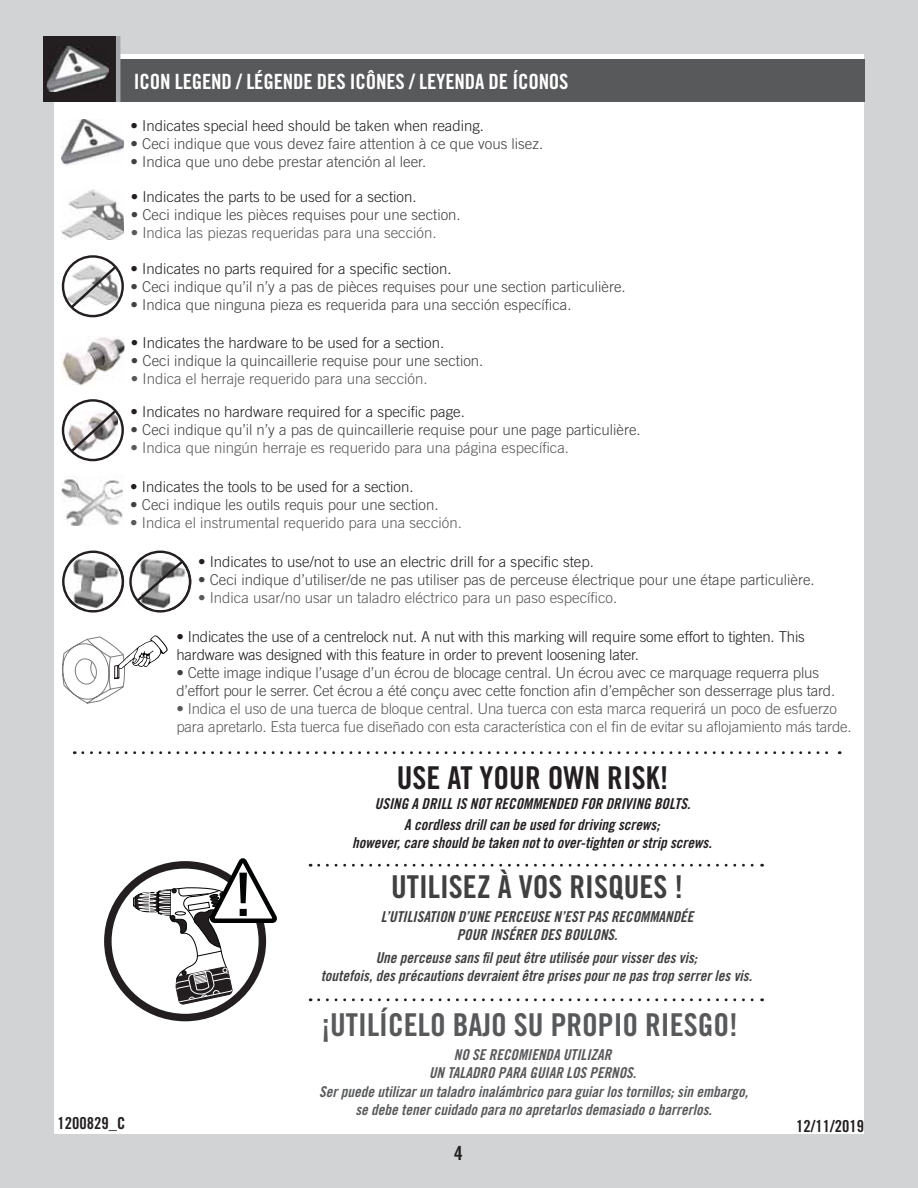
<style>
.page{position:relative;width:918px;height:1188px;background:#d1d3d4}
.page>*{position:absolute;margin:0;border:0;box-sizing:border-box;transform-origin:0 0}
.t1{font:60px "Trade Gothic LT Std Bd Cn 20";color:#030404}
.t2{font:31.5px "Trade Gothic LT Std Bd Cn 20";color:#58595b}
.t3{font:31.5px "Trade Gothic LT Std Bd Cn 20";color:#404041}
.t4{font:31.5px "Trade Gothic LT Std Bd Cn 20";color:#231f20}
.t5{font:21px "Trade Gothic LT Std Bd Cn 20";letter-spacing:-.01em;color:#fff}
.t6{font:19.5px "Trade Gothic LT Std Bd Cn 20";color:#231f20}
.t7{font:16.5px "Trade Gothic LT Std Bd Cn 20";color:#231f20}
.t8{font:300 15px/18px "Trade Gothic LT Std";color:#404041}
.t9{font:300 15px/18px "Trade Gothic LT Std";color:#231f20}
.t10{font:300 15px/18px "Trade Gothic LT Std";color:#58595b}
.t11{font:15px/18px "Trade Gothic LT Std Bd Cn 20 Obl";color:#404041;text-align:center}
.t12{font:15px/18px "Trade Gothic LT Std Bd Cn 20 Obl";color:#58595b;text-align:center}
.t13{font:15px/18px "Trade Gothic LT Std Bd Cn 20 Obl";color:#231f20;text-align:center}
</style>
<div class="page">
<div style="left:54px;top:54px;width:810px;height:1080px;background:#fff"></div>
<div style="left:120px;top:59px;width:744px;height:43px;background:#58595b"></div>
<div style="left:43px;top:36px;width:73px;height:66px;background:#231f20"></div>
<hr style="left:116px;top:36px;width:4px;height:66px;background:#a7a9ac">
<img style="left:62px;top:119px;width:62px;height:46px">
<img style="left:47px;top:46px;width:43px;height:46px">
<img style="left:54px;top:54px;width:55px;height:38px">
<img style="left:62px;top:189px;width:62px;height:51px">
<img style="left:62px;top:336px;width:62px;height:50px">
<img style="left:61px;top:476px;width:62px;height:49px">
<div style="left:62px;top:399px;width:62px;height:62px;border:2px solid #231f20;border-radius:50%"></div>
<svg style="left:68px;top:408px;width:50px;height:47px"></svg>
<div style="left:62px;top:255px;width:62px;height:62px;border:2px solid #231f20;border-radius:50%"></div>
<svg style="left:68px;top:264px;width:50px;height:47px"></svg>
<svg style="left:62px;top:551px;width:129px;height:61px"></svg>
<img style="left:70px;top:558px;width:54px;height:52px">
<svg style="left:62px;top:635px;width:106px;height:69px"></svg>
<svg style="left:319px;top:864px;width:444px;height:3px"></svg>
<svg style="left:319px;top:998px;width:444px;height:3px"></svg>
<svg style="left:83px;top:751px;width:757px;height:3px"></svg>
<div style="left:104px;top:861px;width:162px;height:160px;border:8px solid #231f20;border-radius:50%"></div>
<svg style="left:133px;top:858px;width:144px;height:146px"></svg>
<h3 class="t5" style="left:134px;top:74px;width:436px">ICON LEGEND / LÉGENDE DES ICÔNES / LEYENDA DE ÍCONOS</h3>
<p class="t9" style="left:131px;top:119px;width:355px">• Indicates special heed should be taken when reading.</p>
<p class="t8" style="left:131px;top:137px;width:414px">• Ceci indique que vous devez faire attention à ce que vous lisez.</p>
<p class="t8" style="left:131px;top:155px;width:297px">• Indica que uno debe prestar atención al leer.</p>
<p class="t9" style="left:131px;top:189px;width:287px">• Indicates the parts to be used for a section.</p>
<p class="t8" style="left:131px;top:207px;width:332px">• Ceci indique les pièces requises pour une section.</p>
<p class="t10" style="left:131px;top:225px;width:307px">• Indica las piezas requeridas para una sección.</p>
<p class="t9" style="left:131px;top:261px;width:322px">• Indicates no parts required for a specific section.</p>
<p class="t8" style="left:131px;top:279px;width:497px">• Ceci indique qu’il n’y a pas de pièces requises pour une section particulière.</p>
<p class="t8" style="left:131px;top:297px;width:442px">• Indica que ninguna pieza es requerida para una sección específica.</p>
<p class="t9" style="left:131px;top:335px;width:315px">• Indicates the hardware to be used for a section.</p>
<p class="t8" style="left:131px;top:353px;width:354px">• Ceci indique la quincaillerie requise pour une section.</p>
<p class="t10" style="left:131px;top:371px;width:298px">• Indica el herraje requerido para una sección.</p>
<p class="t9" style="left:131px;top:404px;width:336px">• Indicates no hardware required for a specific page.</p>
<p class="t8" style="left:131px;top:422px;width:512px">• Ceci indique qu’il n’y a pas de quincaillerie requise pour une page particulière.</p>
<p class="t10" style="left:131px;top:440px;width:440px">• Indica que ningún herraje es requerido para una página específica.</p>
<p class="t9" style="left:130px;top:479px;width:285px">• Indicates the tools to be used for a section.</p>
<p class="t8" style="left:130px;top:497px;width:310px">• Ceci indique les outils requis pour une section.</p>
<p class="t10" style="left:130px;top:515px;width:333px">• Indica el instrumental requerido para una sección.</p>
<p class="t9" style="left:198px;top:555px;width:397px">• Indicates to use/not to use an electric drill for a specific step.</p>
<p class="t8" style="left:198px;top:573px;width:618px">• Ceci indique d’utiliser/de ne pas utiliser pas de perceuse électrique pour une étape particulière.</p>
<p class="t10" style="left:198px;top:591px;width:421px">• Indica usar/no usar un taladro eléctrico para un paso específico.</p>
<p class="t9" style="left:176px;top:629px;width:630px">• Indicates the use of a centrelock nut. A nut with this marking will require some effort to tighten. This hardware was designed with this feature in order to prevent loosening later.</p>
<p class="t8" style="left:176px;top:665px;width:660px">• Cette image indique l’usage d’un écrou de blocage central. Un écrou avec ce marquage requerra plus d’effort pour le serrer. Cet écrou a été conçu avec cette fonction afin d’empêcher son desserrage plus tard.</p>
<p class="t10" style="left:176px;top:701px;width:677px">• Indica el uso de una tuerca de bloque central. Una tuerca con esta marca requerirá un poco de esfuerzo para apretarlo. Esta tuerca fue diseñado con esta característica con el fin de evitar su aflojamiento más tarde.</p>
<h2 class="t4" style="left:397px;top:767px;width:273px">USE AT YOUR OWN RISK!</h2>
<p class="t13" style="left:375px;top:797px;width:317px">USING A DRILL IS NOT RECOMMENDED FOR DRIVING BOLTS.</p>
<h1 class="t1" style="left:235px;top:873px;width:18px">!</h1>
<p class="t13" style="left:352px;top:818px;width:361px">A cordless drill can be used for driving screws;<br>however, care should be taken not to over-tighten or strip screws.</p>
<h2 class="t3" style="left:391px;top:876px;width:294px">UTILISEZ À VOS RISQUES !</h2>
<p class="t11" style="left:381px;top:909px;width:314px">L’UTILISATION D’UNE PERCEUSE N’EST PAS RECOMMANDÉE<br>POUR INSÉRER DES BOULONS.</p>
<p class="t11" style="left:321px;top:951px;width:433px">Une perceuse sans fil peut être utilisée pour visser des vis;<br>toutefois, des précautions devraient être prises pour ne pas trop serrer les vis.</p>
<h2 class="t2" style="left:321px;top:1014px;width:418px">¡UTILÍCELO BAJO SU PROPIO RIESGO!</h2>
<p class="t12" style="left:429px;top:1048px;width:209px">NO SE RECOMIENDA UTILIZAR<br>UN TALADRO PARA GUIAR LOS PERNOS.</p>
<p class="t12" style="left:319px;top:1085px;width:430px">Ser puede utilizar un taladro inalámbrico para guiar los tornillos; sin embargo, se debe tener cuidado para no apretarlos demasiado o barrerlos.</p>
<p class="t7" style="left:58px;top:1118px;width:69px">1200829_C</p>
<p class="t7" style="left:796px;top:1121px;width:69px">12/11/2019</p>
<h3 class="t6" style="left:454px;top:1146px;width:10px">4</h3>
</div>
